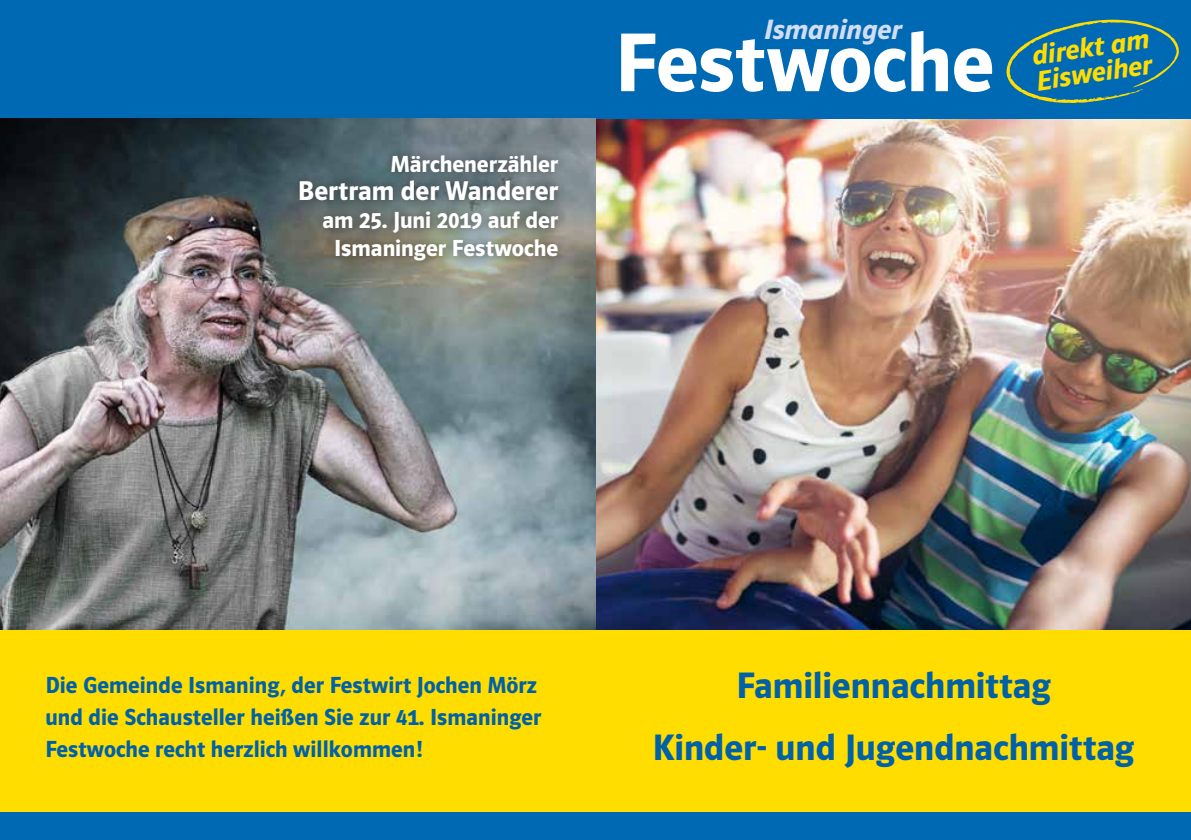
<style>
.page{position:relative;width:1191px;height:840px;background:#fff}
.page>*{position:absolute;margin:0;border:0;box-sizing:border-box;transform-origin:0 0}
.t1{font:600 86px "Polo 22";color:#fff}
.t2{font:600 38px/62px "Polo 22";color:#0061a7;text-align:center}
.t3{font:italic 600 29px "Polo 22";letter-spacing:.005em;color:#d3ddf2}
.t4{font:italic 600 28.8px/25.4px "Polo 22";color:#fd0}
.t5{font:600 28px "Polo 22";color:#fff}
.t6{font:600 24px/32px "Polo 22";letter-spacing:.005em;color:#0061a7}
.t7{font:600 24px/28px "Polo 22";color:#fff;text-align:center}
</style>
<div class="page">
<img style="left:0;top:118px;width:1191px;height:510px">
<div style="left:0;top:629px;width:1191px;height:210px;background:#fd0"></div>
<div style="left:595px;top:0;width:596px;height:118px;background:#0069b4"></div>
<div style="left:0;top:0;width:595px;height:118px;background:#0069b4"></div>
<svg style="left:1006px;top:19px;width:173px;height:84px"></svg>
<div style="left:0;top:811px;width:1191px;height:28px;background:#0069b4"></div>
<div style="left:287px;top:143px;width:283px;height:129px;background:#1d1d1b;opacity:.75"></div>
<p class="t7" style="left:390px;top:150px;width:169px">Märchenerzähler</p>
<p class="t5" style="left:298px;top:175px;width:262px">Bertram der Wanderer</p>
<p class="t7" style="left:322px;top:206px;width:237px">am 25. Juni 2019 auf der<br>Ismaninger Festwoche</p>
<p class="t3" style="left:764px;top:13px;width:139px">Ismaninger</p>
<h1 class="t1" style="left:615px;top:16px;width:380px">Festwoche</h1>
<p class="t4" style="left:1030px;top:43px;width:119px;rotate:-8deg">direkt am<br>Eisweiher</p>
<p class="t6" style="left:45px;top:668px;width:498px">Die Gemeinde Ismaning, der Festwirt Jochen Mörz und die Schausteller heißen Sie zur 41. Ismaninger<br>Festwoche recht herzlich willkommen!</p>
<h2 class="t2" style="left:653px;top:653px;width:483px">Familiennachmittag<br>Kinder- und Jugendnachmittag</h2>
</div>
